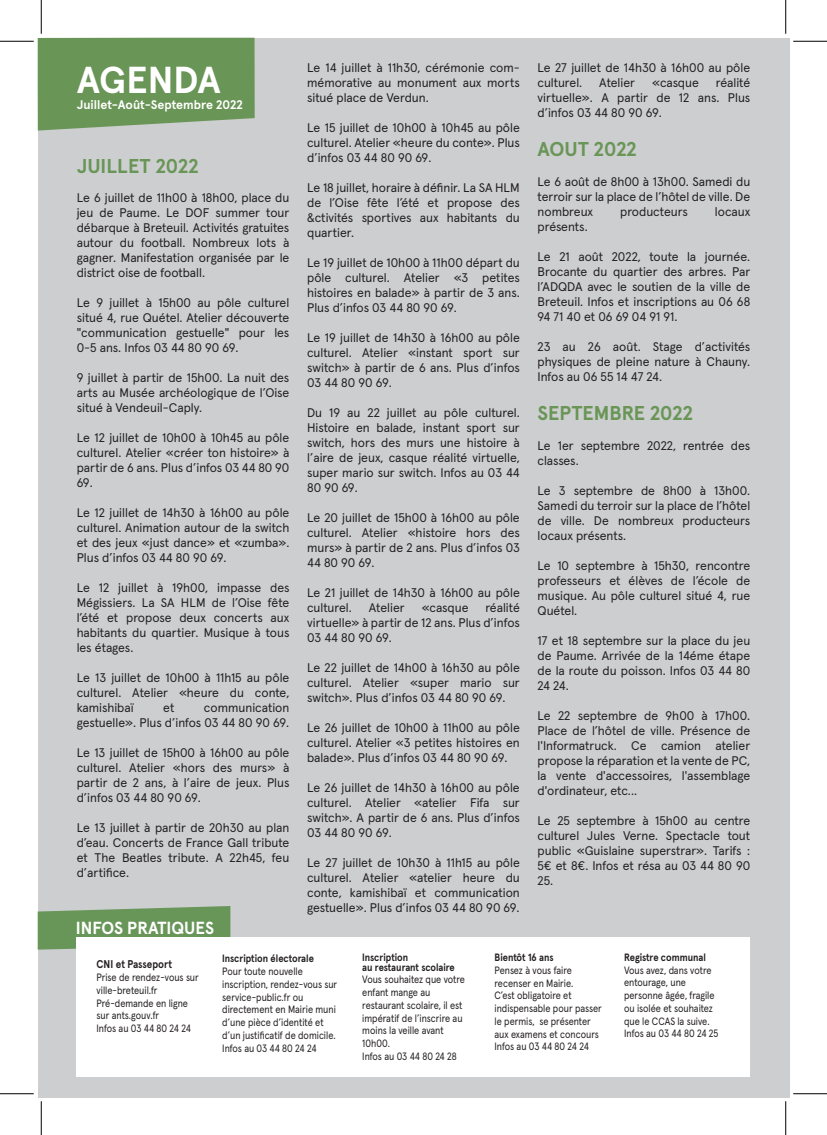
<style>
.page{position:relative;width:827px;height:1135px;background:#fff}
.page>*{position:absolute;margin:0;border:0;box-sizing:border-box;transform-origin:0 0}
.t1{font:700 37.5px "Apercu Pro";letter-spacing:-.005em;color:#fff}
.t2{font:700 20px "Apercu Pro";color:#699556}
.t3{font:700 17.5px "Apercu Pro";color:#fff}
.t4{font:12.5px/15px "Apercu Pro";color:#231f20;text-align:justify}
.t5{font:700 12.5px "Apercu Pro";color:#fff}
.t6{font:700 11.25px "Apercu Pro";color:#231f20;scale:.88 1}
.t7{font:10.62px/12.8px "Apercu Pro";color:#231f20;scale:.88 1}
.t8{font:700 10.62px/10px "Apercu Pro";color:#231f20;scale:.88 1}
</style>
<div class="page">
<div style="left:38px;top:38px;width:751px;height:1059px;background:#cccecf"></div>
<svg style="left:38px;top:38px;width:217px;height:93px;background:#70995e"></svg>
<svg style="left:38px;top:906px;width:192px;height:44px;background:#709b63"></svg>
<div style="left:77px;top:937px;width:673px;height:140px;background:#fff"></div>
<hr style="left:0;top:41px;width:34px;height:1px;background:#000">
<hr style="left:793px;top:41px;width:34px;height:1px;background:#000">
<hr style="left:0;top:1093px;width:34px;height:1px;background:#000">
<hr style="left:793px;top:1093px;width:34px;height:1px;background:#000">
<hr style="left:41px;top:0;width:1px;height:34px;background:#000">
<hr style="left:41px;top:1101px;width:1px;height:34px;background:#000">
<hr style="left:785px;top:0;width:1px;height:34px;background:#000">
<hr style="left:785px;top:1101px;width:1px;height:34px;background:#000">
<h1 class="t1" style="left:77px;top:50px;width:146px">AGENDA</h1>
<p class="t5" style="left:77px;top:95px;width:168px">Juillet-Août-Septembre 2022</p>
<h2 class="t2" style="left:77px;top:150px;width:123px">JUILLET 2022</h2>
<p class="t4" style="left:77px;top:189px;width:214px">Le 6 juillet de 11h00 à 18h00, place du jeu de Paume. Le DOF summer tour débarque à Breteuil. Activités gratuites autour du football. Nombreux lots à gagner. Manifestation organisée par le district oise de football.</p>
<p class="t4" style="left:77px;top:294px;width:214px">Le 9 juillet à 15h00 au pôle culturel situé 4, rue Quétel. Atelier découverte "communication gestuelle" pour les 0-5 ans. Infos 03 44 80 90 69.</p>
<p class="t4" style="left:77px;top:369px;width:214px">9 juillet à partir de 15h00. La nuit des arts au Musée archéologique de l’Oise situé à Vendeuil-Caply.</p>
<p class="t4" style="left:77px;top:429px;width:214px">Le 12 juillet de 10h00 à 10h45 au pôle culturel. Atelier «créer ton histoire» à partir de 6 ans. Plus d’infos 03 44 80 90<br>69.</p>
<p class="t4" style="left:77px;top:504px;width:214px">Le 12 juillet de 14h30 à 16h00 au pôle culturel. Animation autour de la switch et des jeux «just dance» et «zumba».<br>Plus d’infos 03 44 80 90 69.</p>
<p class="t4" style="left:77px;top:579px;width:214px">Le 12 juillet à 19h00, impasse des Mégissiers. La SA HLM de l’Oise fête l’été et propose deux concerts aux habitants du quartier. Musique à tous les étages.</p>
<p class="t4" style="left:77px;top:669px;width:214px">Le 13 juillet de 10h00 à 11h15 au pôle culturel. Atelier «heure du conte, kamishibaï</p>
<p class="t4" style="left:77px;top:699px;width:214px;text-align:right">communication<br>gestuelle». Plus d’infos 03 44 80 90 69.</p>
<p class="t4" style="left:77px;top:744px;width:214px">Le 13 juillet de 15h00 à 16h00 au pôle culturel. Atelier «hors des murs» à partir de 2 ans, à l’aire de jeux. Plus d’infos 03 44 80 90 69.</p>
<p class="t4" style="left:77px;top:819px;width:214px">Le 13 juillet à partir de 20h30 au plan d’eau. Concerts de France Gall tribute et The Beatles tribute. A 22h45, feu d’artifice.</p>
<p class="t4" style="left:163px;top:699px;width:13px">et</p>
<h3 class="t3" style="left:76px;top:914px;width:140px">INFOS PRATIQUES</h3>
<p class="t4" style="left:307px;top:59px;width:214px">Le 14 juillet à 11h30, cérémonie com&shy;mémorative au monument aux morts situé place de Verdun.</p>
<p class="t4" style="left:307px;top:119px;width:214px">Le 15 juillet de 10h00 à 10h45 au pôle culturel. Atelier «heure du conte». Plus d’infos 03 44 80 90 69.</p>
<p class="t4" style="left:307px;top:179px;width:214px">Le 18 juillet, horaire à définir. La SA HLM de l’Oise fête l’été et propose des &amp;ctivités sportives aux habitants du quartier.</p>
<p class="t4" style="left:307px;top:254px;width:214px">Le 19 juillet de 10h00 à 11h00 départ du pôle culturel. Atelier «3 petites histoires en balade» à partir de 3 ans.<br>Plus d’infos 03 44 80 90 69.</p>
<p class="t4" style="left:307px;top:329px;width:214px">Le 19 juillet de 14h30 à 16h00 au pôle culturel. Atelier «instant sport sur switch» à partir de 6 ans. Plus d’infos 03 44 80 90 69.</p>
<p class="t4" style="left:307px;top:404px;width:214px">Du 19 au 22 juillet au pôle culturel.<br>Histoire en balade, instant sport sur switch, hors des murs une histoire à l’aire de jeux, casque réalité virtuelle, super mario sur switch. Infos au 03 44<br>80 90 69.</p>
<p class="t4" style="left:307px;top:509px;width:214px">Le 20 juillet de 15h00 à 16h00 au pôle culturel. Atelier «histoire hors des murs» à partir de 2 ans. Plus d’infos 03<br>44 80 90 69.</p>
<p class="t4" style="left:307px;top:584px;width:214px">Le 21 juillet de 14h30 à 16h00 au pôle culturel.</p>
<p class="t4" style="left:307px;top:599px;width:214px;text-indent:178px">réalité virtuelle» à partir de 12 ans. Plus d’infos 03 44 80 90 69.</p>
<p class="t4" style="left:307px;top:659px;width:214px">Le 22 juillet de 14h00 à 16h30 au pôle culturel. Atelier «super mario sur switch». Plus d’infos 03 44 80 90 69.</p>
<p class="t4" style="left:307px;top:719px;width:214px">Le 26 juillet de 10h00 à 11h00 au pôle culturel. Atelier «3 petites histoires en balade». Plus d’infos 03 44 80 90 69.</p>
<p class="t4" style="left:307px;top:779px;width:214px">Le 26 juillet de 14h30 à 16h00 au pôle culturel. Atelier «atelier Fifa sur switch». A partir de 6 ans. Plus d’infos 03 44 80 90 69.</p>
<p class="t4" style="left:307px;top:854px;width:214px">Le 27 juillet de 10h30 à 11h15 au pôle culturel. Atelier «atelier heure du conte, kamishibaï et communication gestuelle». Plus d’infos 03 44 80 90 69.</p>
<p class="t4" style="left:369px;top:599px;width:37px">Atelier</p>
<p class="t4" style="left:421px;top:599px;width:48px">«casque</p>
<p class="t4" style="left:537px;top:59px;width:214px">Le 27 juillet de 14h30 à 16h00 au pôle culturel.</p>
<p class="t4" style="left:537px;top:74px;width:214px;text-indent:178px">réalité virtuelle». A partir de 12 ans. Plus d’infos 03 44 80 90 69.</p>
<h2 class="t2" style="left:537px;top:133px;width:101px">AOUT 2022</h2>
<p class="t4" style="left:537px;top:173px;width:214px">Le 6 août de 8h00 à 13h00. Samedi du terroir sur la place de l’hôtel de ville. De nombreux</p>
<p class="t4" style="left:599px;top:74px;width:37px">Atelier</p>
<p class="t4" style="left:652px;top:74px;width:48px">«casque</p>
<p class="t4" style="left:620px;top:203px;width:69px">producteurs</p>
<p class="t4" style="left:715px;top:203px;width:37px">locaux</p>
<p class="t4" style="left:537px;top:218px;width:52px">présents.</p>
<p class="t4" style="left:537px;top:248px;width:214px">Le 21 août 2022, toute la journée.<br>Brocante du quartier des arbres. Par l’ADQDA avec le soutien de la ville de Breteuil. Infos et inscriptions au 06 68<br>94 71 40 et 06 69 04 91 91.</p>
<p class="t4" style="left:537px;top:338px;width:214px">23 au 26 août. Stage d’activités physiques de pleine nature à Chauny.<br>Infos au 06 55 14 47 24.</p>
<h2 class="t2" style="left:537px;top:397px;width:157px">SEPTEMBRE 2022</h2>
<p class="t4" style="left:537px;top:437px;width:214px">Le 1er septembre 2022, rentrée des classes.</p>
<p class="t4" style="left:537px;top:482px;width:214px">Le 3 septembre de 8h00 à 13h00.<br>Samedi du terroir sur la place de l’hôtel de ville. De nombreux producteurs locaux présents.</p>
<p class="t4" style="left:537px;top:557px;width:214px">Le 10 septembre à 15h30, rencontre professeurs et élèves de l’école de musique. Au pôle culturel situé 4, rue Quétel.</p>
<p class="t4" style="left:537px;top:632px;width:214px">17 et 18 septembre sur la place du jeu de Paume. Arrivée de la 14éme étape de la route du poisson. Infos 03 44 80<br>24 24.</p>
<p class="t4" style="left:537px;top:707px;width:214px">Le 22 septembre de 9h00 à 17h00.<br>Place de l’hôtel de ville. Présence de l'Informatruck. Ce camion atelier propose la réparation et la vente de PC, la vente d'accessoires, l'assemblage d'ordinateur, etc...</p>
<p class="t4" style="left:537px;top:812px;width:214px">Le 25 septembre à 15h00 au centre culturel Jules Verne. Spectacle tout public «Guislaine superstrar». Tarifs :<br>5€ et 8€. Infos et résa au 03 44 80 90<br>25.</p>
<p class="t6" style="left:97px;top:956px;width:88px">CNI et Passeport</p>
<p class="t7" style="left:97px;top:970px;width:118px">Prise de rendez-vous sur ville-breteuil.fr<br>Pré-demande en ligne sur ants.gouv.fr<br>Infos au 03 44 80 24 24</p>
<p class="t8" style="left:222px;top:953px;width:106px">Inscription électorale</p>
<p class="t7" style="left:222px;top:964px;width:132px">Pour toute nouvelle inscription, rendez-vous sur service-public.fr ou directement en Mairie muni d’une pièce d’identité et d’un justificatif de domicile.<br>Infos au 03 44 80 24 24</p>
<p class="t8" style="left:362px;top:951px;width:107px">Inscription<br>au restaurant scolaire</p>
<p class="t7" style="left:362px;top:972px;width:118px">Vous souhaitez que votre enfant mange au restaurant scolaire, il est impératif de l’inscrire au moins la veille avant<br>10h00.<br>Infos au 03 44 80 24 28</p>
<p class="t8" style="left:494px;top:952px;width:69px">Bientôt 16 ans</p>
<p class="t7" style="left:494px;top:963px;width:123px">Pensez à vous faire recenser en Mairie.<br>C’est obligatoire et indispensable pour passer le permis, se présenter aux examens et concours<br>Infos au 03 44 80 24 24</p>
<p class="t8" style="left:624px;top:951px;width:94px">Registre communal</p>
<p class="t7" style="left:624px;top:962px;width:109px">Vous avez, dans votre entourage, une personne âgée, fragile ou isolée et souhaitez que le CCAS la suive.<br>Infos au 03 44 80 24 25</p>
</div>
